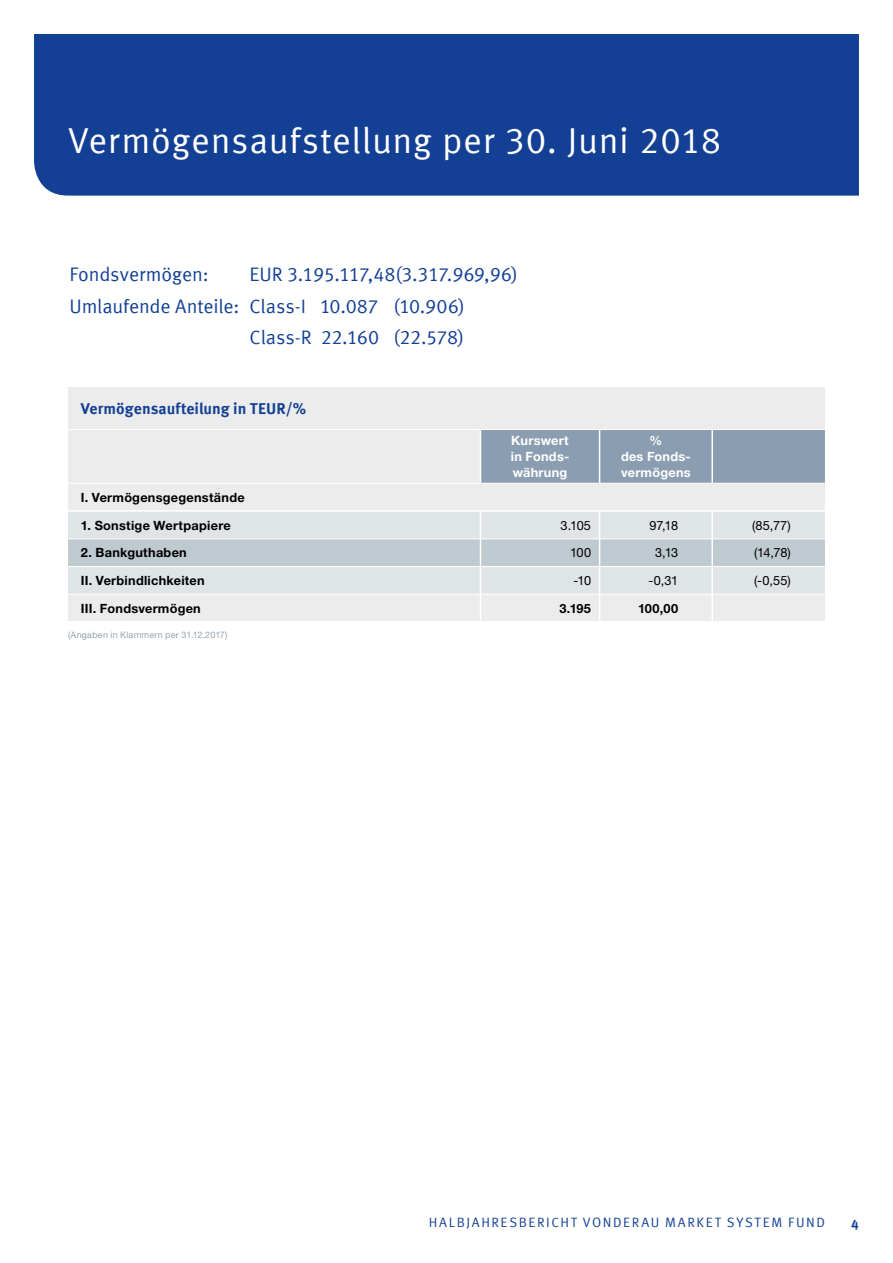
<style>
.page{position:relative;width:893px;height:1263px;background:#fff}
.page>*{position:absolute;margin:0;border:0;box-sizing:border-box;transform-origin:0 0}
.t1{font:36px "Meta Offc Pro Norm";letter-spacing:.02em;color:#fff}
.t2{font:19.5px "Meta Offc Pro Norm";letter-spacing:-.01em;color:#134094}
.t3{font:700 15.75px "Meta Offc Pro";color:#134094}
.t4{font:13.5px "Meta Offc Pro Norm";letter-spacing:.12em;color:#134094}
.t5{font:700 13.5px "Meta Offc Pro";color:#134094}
.t6{font:700 12.75px "Helvetica Neue LTW1 G";letter-spacing:.02em;color:#000}
.t7{font:12.75px "Helvetica Neue LTW1 G";letter-spacing:-.025em;color:#000}
.t8{font:700 12.75px/15.9px "Helvetica Neue LTW1 G";letter-spacing:.02em;color:#fff;text-align:justify}
.t9{font:9px "Helvetica Neue LTW1 G";letter-spacing:.025em;color:#94a5b0}
</style>
<div class="page">
<div style="left:34px;top:34px;width:825px;height:162px;background:#134094"></div>
<div style="left:68px;top:387px;width:757px;height:123px;background:#ececed"></div>
<div style="left:481px;top:430px;width:344px;height:53px;background:#8b9eb1"></div>
<hr style="left:68px;top:429px;width:412px;height:1px;background:#fff">
<hr style="left:480px;top:429px;width:120px;height:1px;background:#fff">
<hr style="left:600px;top:429px;width:112px;height:1px;background:#fff">
<hr style="left:712px;top:429px;width:113px;height:1px;background:#fff">
<hr style="left:68px;top:483px;width:412px;height:1px;background:#fff">
<hr style="left:480px;top:483px;width:120px;height:1px;background:#fff">
<hr style="left:600px;top:483px;width:112px;height:1px;background:#fff">
<hr style="left:712px;top:483px;width:113px;height:1px;background:#fff">
<hr style="left:480px;top:430px;width:1px;height:53px;background:#fff">
<hr style="left:599px;top:430px;width:1px;height:53px;background:#fff">
<svg style="left:68px;top:511px;width:757px;height:110px;background:#dbe0e3"></svg>
<hr style="left:711px;top:430px;width:2px;height:53px;background:#fff">
<hr style="left:711px;top:512px;width:2px;height:27px;background:#fff">
<hr style="left:711px;top:539px;width:2px;height:27px;background:#fff">
<hr style="left:711px;top:566px;width:2px;height:28px;background:#fff">
<hr style="left:711px;top:594px;width:2px;height:27px;background:#fff">
<h1 class="t1" style="left:68px;top:113px;width:655px">Vermögensaufstellung per 30. Juni 2018</h1>
<h2 class="t2" style="left:70px;top:259px;width:141px">Fondsvermögen:</h2>
<h2 class="t2" style="left:250px;top:259px;width:270px">EU R 3.195.117,48(3.317.969,96)</h2>
<h2 class="t2" style="left:70px;top:291px;width:397px">U mlaufende Anteile: Class-I 10.087 (10.906)</h2>
<h2 class="t2" style="left:250px;top:323px;width:216px">Class-R 22.160 (22.578)</h2>
<p class="t3" style="left:81px;top:396px;width:227px">Vermögensaufteilung in TEUR/%</p>
<p class="t8" style="left:511px;top:432px;width:60px">Kurswert in Fonds&shy;währung</p>
<p class="t8" style="left:621px;top:432px;width:71px;text-align:center">%<br>des Fonds&shy;vermögens</p>
<p class="t6" style="left:81px;top:489px;width:165px">I. Vermögensgegenstände</p>
<p class="t6" style="left:81px;top:517px;width:152px">1. Sonstige Wertpapiere</p>
<p class="t7" style="left:561px;top:517px;width:32px">3.105</p>
<p class="t7" style="left:650px;top:517px;width:30px">97,18</p>
<p class="t7" style="left:752px;top:517px;width:40px">(85,77)</p>
<p class="t6" style="left:81px;top:545px;width:108px">2. Bankguthaben</p>
<p class="t7" style="left:570px;top:545px;width:23px">100</p>
<p class="t7" style="left:655px;top:545px;width:25px">3,13</p>
<p class="t7" style="left:754px;top:545px;width:38px">(14,78)</p>
<p class="t6" style="left:81px;top:572px;width:125px">II. Verbindlichkeiten</p>
<p class="t7" style="left:573px;top:572px;width:19px">-10</p>
<p class="t7" style="left:648px;top:572px;width:31px">-0,31</p>
<p class="t7" style="left:754px;top:572px;width:38px">(-0,55)</p>
<p class="t6" style="left:81px;top:600px;width:122px">III. Fondsvermögen</p>
<p class="t6" style="left:559px;top:600px;width:33px">3.195</p>
<p class="t6" style="left:638px;top:600px;width:42px">100,00</p>
<p class="t9" style="left:68px;top:629px;width:161px">(Angaben in Klammern per 31.12.2017)</p>
<p class="t4" style="left:429px;top:1211px;width:204px">HALBJAHRESBERICHT Vondera</p>
<p class="t4" style="left:651px;top:1211px;width:105px">u Market System</p>
<p class="t4" style="left:788px;top:1211px;width:38px">Fund</p>
<p class="t5" style="left:851px;top:1214px;width:9px">4</p>
</div>
